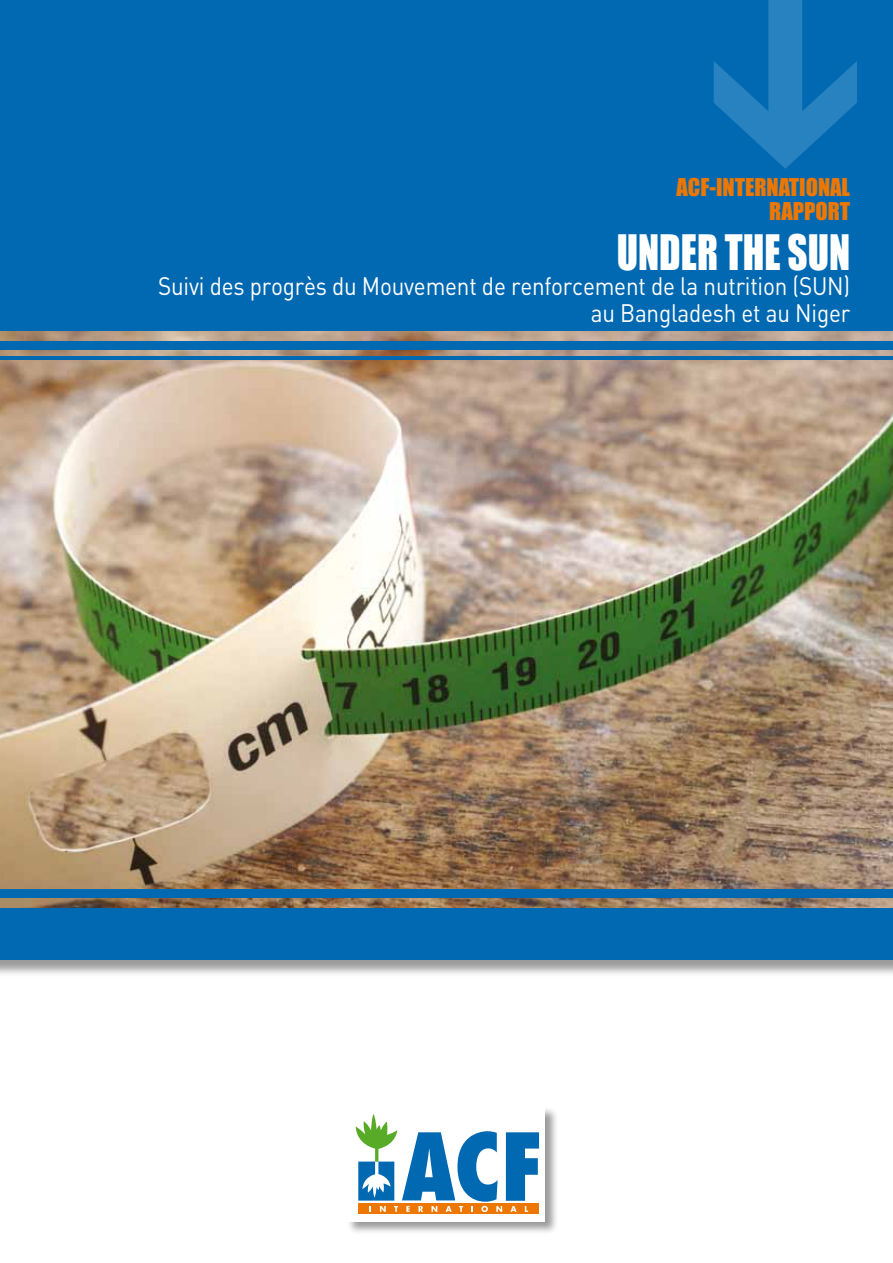
<style>
.page{position:relative;width:893px;height:1263px;background:#fff}
.page>*{position:absolute;margin:0;border:0;box-sizing:border-box;transform-origin:0 0}
.t1{font:44.85px "Impact";color:#fff;scale:.87 1}
.t2{font:24.9px/27px "DIN";letter-spacing:-.01em;color:#fff;text-align:right;scale:.9 1}
.t3{font:22.5px/24px "Impact";color:#ed7703;text-align:right}
</style>
<div class="page">
<div style="left:0;top:278px;width:893px;height:700px;background:#000;opacity:.4"></div>
<img style="left:0;top:331px;width:893px;height:577px">
<div style="left:0;top:0;width:893px;height:312px;background:#0069b2"></div>
<div style="left:0;top:179px;width:893px;height:152px;background:#0069b2"></div>
<div style="left:0;top:341px;width:893px;height:9px;background:#0069b2"></div>
<hr style="left:0;top:357px;width:893px;height:3px;background:#0069b2">
<div style="left:0;top:908px;width:893px;height:52px;background:#0069b2"></div>
<div style="left:0;top:889px;width:893px;height:9px;background:#0069b2"></div>
<div style="left:347px;top:1106px;width:212px;height:128px;background:#000;opacity:.4"></div>
<div style="left:348px;top:1107px;width:197px;height:114px;background:#fff"></div>
<div style="left:358px;top:1204px;width:181px;height:10px;background:#ed7703"></div>
<svg style="left:356px;top:1114px;width:183px;height:98px"></svg>
<svg style="left:714px;top:0;width:143px;height:169px"></svg>
<p class="t3" style="left:676px;top:175px;width:175px">ACF-INTERNATIONAL<br>RAPPORT</p>
<h1 class="t1" style="left:617px;top:224px;width:270px">UNDER THE SUN</h1>
<p class="t2" style="left:158px;top:272px;width:770px">Suivi des progrès du Mouvement de renforcement de la nutrition (SUN) au Bangladesh et au Niger</p>
</div>
